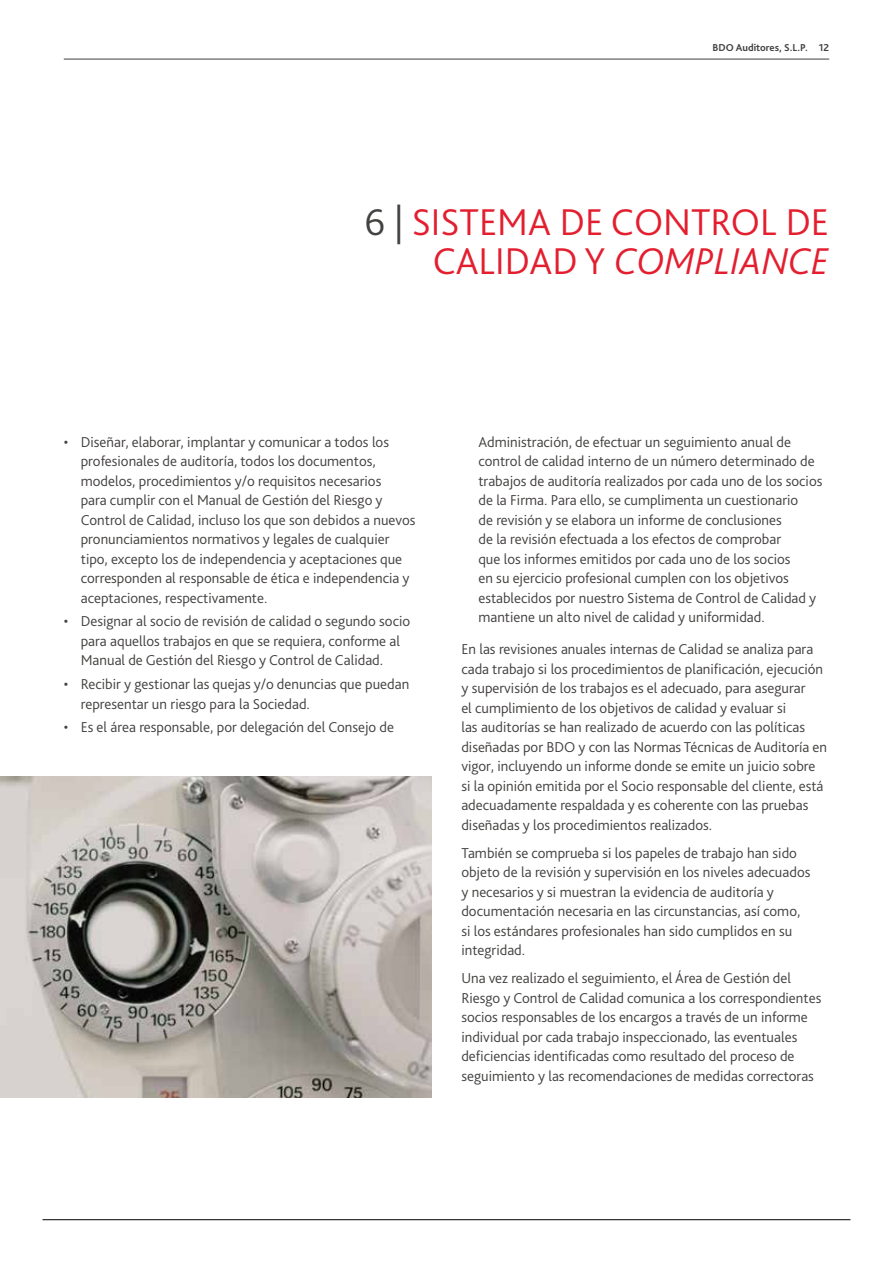
<style>
.page{position:relative;width:893px;height:1263px;background:#fff}
.page>*{position:absolute;margin:0;border:0;box-sizing:border-box;transform-origin:0 0}
.t1{font:300 39px/39px "Bliss Pro";color:#e31e2f;text-align:right}
.t2{font:300 15px/19.5px "Bliss Pro";color:#42403f}
.t3{font:700 10.5px "Bliss Pro";color:#42403f}
.s1{color:#424241}
.s2{font-style:italic}
</style>
<div class="page">
<hr style="left:43px;top:1219px;width:807px;height:1px;background:#000">
<hr style="left:64px;top:59px;width:765px;height:1px;background:#42403f">
<img style="left:0;top:776px;width:432px;height:321px">
<p class="t3" style="left:713px;top:40px;width:118px">BDO Auditores, S.L.P. 12</p>
<h1 class="t1" style="left:365px;top:201px;width:466px"><span class="s1">6 |</span> SISTEMA DE CONTROL DE<br>CALIDAD Y <span class="s2">COMPLIANCE</span></h1>
<p class="t2" style="left:81px;top:431px;width:336px;text-indent:-17px">• Diseñar, elaborar, implantar y comunicar a todos los profesionales de auditoría, todos los documentos, modelos, procedimientos y/o requisitos necesarios<br>para cumplir con el Manual de Gestión del Riesgo y Control de Calidad, incluso los que son debidos a nuevos pronunciamientos normativos y legales de cualquier tipo, excepto los de independencia y aceptaciones que corresponden al responsable de ética e independencia y aceptaciones, respectivamente.</p>
<p class="t2" style="left:81px;top:611px;width:331px;text-indent:-17px">• Designar al socio de revisión de calidad o segundo socio para aquellos trabajos en que se requiera, conforme al<br>Manual de Gestión del Riesgo y Control de Calidad.</p>
<p class="t2" style="left:81px;top:674px;width:330px;text-indent:-17px">• Recibir y gestionar las quejas y/o denuncias que puedan representar un riesgo para la Sociedad.</p>
<p class="t2" style="left:64px;top:717px;width:332px">• Es el área responsable, por delegación del Consejo de</p>
<p class="t2" style="left:478px;top:431px;width:346px">Administración, de efectuar un seguimiento anual de control de calidad interno de un número determinado de trabajos de auditoría realizados por cada uno de los socios de la Firma. Para ello, se cumplimenta un cuestionario<br>de revisión y se elabora un informe de conclusiones<br>de la revisión efectuada a los efectos de comprobar<br>que los informes emitidos por cada uno de los socios<br>en su ejercicio profesional cumplen con los objetivos establecidos por nuestro Sistema de Control de Calidad y mantiene un alto nivel de calidad y uniformidad.</p>
<p class="t2" style="left:461px;top:639px;width:367px">En las revisiones anuales internas de Calidad se analiza para cada trabajo si los procedimientos de planificación, ejecución y supervisión de los trabajos es el adecuado, para asegurar<br>el cumplimiento de los objetivos de calidad y evaluar si<br>las auditorías se han realizado de acuerdo con las políticas diseñadas por BDO y con las Normas Técnicas de Auditoría en vigor, incluyendo un informe donde se emite un juicio sobre si la opinión emitida por el Socio responsable del cliente, está adecuadamente respaldada y es coherente con las pruebas diseñadas y los procedimientos realizados.</p>
<p class="t2" style="left:461px;top:843px;width:351px">También se comprueba si los papeles de trabajo han sido objeto de la revisión y supervisión en los niveles adecuados y necesarios y si muestran la evidencia de auditoría y documentación necesaria en las circunstancias, así como, si los estándares profesionales han sido cumplidos en su integridad.</p>
<p class="t2" style="left:461px;top:968px;width:361px">Una vez realizado el seguimiento, el Área de Gestión del Riesgo y Control de Calidad comunica a los correspondientes socios responsables de los encargos a través de un informe individual por cada trabajo inspeccionado, las eventuales deficiencias identificadas como resultado del proceso de seguimiento y las recomendaciones de medidas correctoras</p>
</div>
